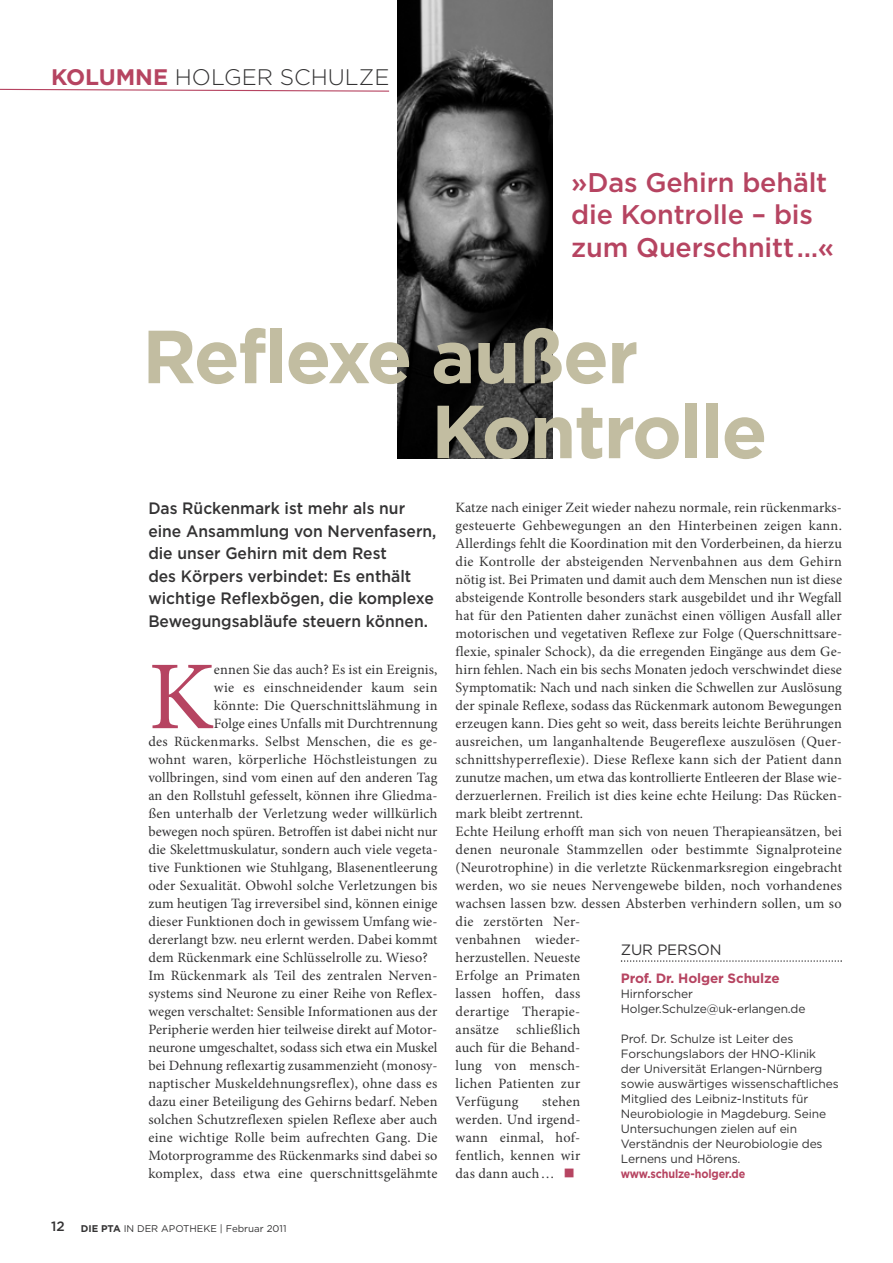
<style>
.page{position:relative;width:893px;height:1263px;background:#fff}
.page>*{position:absolute;margin:0;border:0;box-sizing:border-box;transform-origin:0 0}
.t1{font:97.35px "Minion Pro";color:#b64461}
.t2{font:700 75px/75px "Gotham";letter-spacing:-.025em;color:#c2bda1}
.t3{font:500 27px/32.4px "Gotham";letter-spacing:-.005em;color:#b64461}
.t4{font:300 22.5px "Gotham";color:#343334}
.t5{font:500 16.5px/22.5px "Gotham";color:#343334;scale:.95 1}
.t6{font:15px "Gotham";letter-spacing:-.01em;color:#343334}
.t7{font:14.25px/18px "Minion Pro";letter-spacing:.01em;color:#343334}
.t8{font:700 13.5px "Gotham";letter-spacing:-.01em;color:#b64461}
.t9{font:12px/15px "Gotham";letter-spacing:-.01em;color:#343334}
.t10{font:700 12px "Gotham";letter-spacing:-.01em;color:#b64461;scale:.9 1}
.t11{font:9.75px "Gotham";color:#343334}
.s1{font-weight:700;color:#b64461}
.s2{font-weight:500;font-size:13.5px}
.s3{font-weight:700}
</style>
<div class="page">
<img style="left:398px;top:0;width:155px;height:458px">
<svg style="left:0;top:88px;width:390px;height:4px"></svg>
<svg style="left:621px;top:960px;width:221px;height:2px"></svg>
<h3 class="t4" style="left:51px;top:68px;width:340px"><span class="s1">KOLUMNE</span> HOLGER SCHULZE</h3>
<h3 class="t3" style="left:571px;top:168px;width:265px">»Das Gehirn behält die Kontrolle – bis zum Querschnitt…«</h3>
<h2 class="t2" style="left:431px;top:324px;width:338px;text-indent:-289px">Reflexe außer<br>Kontrolle</h2>
<p class="t5" style="left:148px;top:498px;width:305px">Das Rückenmark ist mehr als nur eine Ansammlung von Nervenfasern, die unser Gehirn mit dem Rest<br>des Körpers verbindet: Es enthält wichtige Reflexbögen, die komplexe Bewegungsabläufe steuern können.</p>
<h1 class="t1" style="left:148px;top:659px;width:67px">K</h1>
<p class="t7" style="left:214px;top:662px;width:225px">ennen Sie das auch? Es ist ein Ereignis,</p>
<p class="t7" style="left:214px;top:680px;width:225px">wie es einschneidender kaum sein</p>
<p class="t7" style="left:214px;top:698px;width:225px">könnte: Die Querschnittslähmung in</p>
<p class="t7" style="left:214px;top:716px;width:225px">Folge eines Unfalls mit Durchtrennung</p>
<p class="t7" style="left:148px;top:734px;width:291px">des Rückenmarks. Selbst Menschen, die es ge-</p>
<p class="t7" style="left:148px;top:752px;width:291px">wohnt waren, körperliche Höchstleistungen zu</p>
<p class="t7" style="left:148px;top:770px;width:291px">vollbringen, sind vom einen auf den anderen Tag</p>
<p class="t7" style="left:148px;top:788px;width:291px">an den Rollstuhl gefesselt, können ihre Gliedma-</p>
<p class="t7" style="left:148px;top:806px;width:291px">ßen unterhalb der Verletzung weder willkürlich</p>
<p class="t7" style="left:148px;top:824px;width:291px">bewegen noch spüren. Betroffen ist dabei nicht nur</p>
<p class="t7" style="left:148px;top:842px;width:291px">die Skelettmuskulatur, sondern auch viele vegeta-</p>
<p class="t7" style="left:148px;top:860px;width:291px">tive Funktionen wie Stuhlgang, Blasenentleerung</p>
<p class="t7" style="left:148px;top:878px;width:291px">oder Sexualität. Obwohl solche Verletzungen bis</p>
<p class="t7" style="left:148px;top:896px;width:291px">zum heutigen Tag irreversibel sind, können einige</p>
<p class="t7" style="left:148px;top:914px;width:291px">dieser Funktionen doch in gewissem Umfang wie-</p>
<p class="t7" style="left:148px;top:932px;width:291px">dererlangt bzw. neu erlernt werden. Dabei kommt</p>
<p class="t7" style="left:148px;top:950px;width:281px">dem Rückenmark eine Schlüsselrolle zu. Wieso?</p>
<p class="t7" style="left:148px;top:968px;width:291px">Im Rückenmark als Teil des zentralen Nerven-</p>
<p class="t7" style="left:148px;top:986px;width:291px">systems sind Neurone zu einer Reihe von Reflex-</p>
<p class="t7" style="left:148px;top:1004px;width:291px">wegen verschaltet: Sensible Informationen aus der</p>
<p class="t7" style="left:148px;top:1022px;width:290px">Peripherie werden hier teilweise direkt auf Motor-</p>
<p class="t7" style="left:148px;top:1040px;width:291px">neurone umgeschaltet, sodass sich etwa ein Muskel</p>
<p class="t7" style="left:148px;top:1058px;width:291px">bei Dehnung reflexartig zusammenzieht (monosy-</p>
<p class="t7" style="left:148px;top:1076px;width:291px">naptischer Muskeldehnungsreflex), ohne dass es</p>
<p class="t7" style="left:148px;top:1094px;width:291px">dazu einer Beteiligung des Gehirns bedarf. Neben</p>
<p class="t7" style="left:148px;top:1112px;width:291px">solchen Schutzreflexen spielen Reflexe aber auch</p>
<p class="t7" style="left:148px;top:1130px;width:291px">eine wichtige Rolle beim aufrechten Gang. Die</p>
<p class="t7" style="left:148px;top:1148px;width:291px">Motorprogramme des Rückenmarks sind dabei so</p>
<p class="t7" style="left:148px;top:1166px;width:291px">komplex, dass etwa eine querschnittsgelähmte</p>
<p class="t11" style="left:51px;top:1225px;width:237px"><span class="s2">12</span> <span class="s3">DIE PTA</span> IN DER APOTHEKE | Februar 2011</p>
<p class="t7" style="left:456px;top:500px;width:388px">Katze nach einiger Zeit wieder nahezu normale, rein rückenmarks&shy;gesteuerte Gehbewegungen an den Hinterbeinen zeigen kann.<br>Allerdings fehlt die Koordination mit den Vorderbeinen, da hierzu die Kontrolle der absteigenden Nervenbahnen aus dem Gehirn nötig ist. Bei Primaten und damit auch dem Menschen nun ist diese absteigende Kontrolle besonders stark ausgebildet und ihr Wegfall hat für den Patienten daher zunächst einen völligen Ausfall aller motorischen und vegetativen Reflexe zur Folge (Querschnittsare&shy;flexie, spinaler Schock), da die erregenden Eingänge aus dem Ge&shy;hirn fehlen. Nach ein bis sechs Monaten jedoch verschwindet diese Symptomatik: Nach und nach sinken die Schwellen zur Auslösung der spinale Reflexe, sodass das Rückenmark autonom Bewegungen erzeugen kann. Dies geht so weit, dass bereits leichte Berührungen ausreichen, um langanhaltende Beugereflexe auszulösen (Quer&shy;schnittshyperreflexie). Diese Reflexe kann sich der Patient dann zunutze machen, um etwa das kontrollierte Entleeren der Blase wie&shy;derzuerlernen. Freilich ist dies keine echte Heilung: Das Rücken&shy;mark bleibt zertrennt.<br>Echte Heilung erhofft man sich von neuen Therapieansätzen, bei denen neuronale Stammzellen oder bestimmte Signalproteine (Neurotrophine) in die verletzte Rückenmarksregion eingebracht werden, wo sie neues Nervengewebe bilden, noch vorhandenes wachsen lassen bzw. dessen Absterben verhindern sollen, um so die zerstörten Ner-<br>venbahnen wieder-<br>herzustellen. Neueste<br>Erfolge an Primaten<br>lassen hoffen, dass<br>derartige Therapie-<br>ansätze schließlich<br>auch für die Behand-<br>lung von mensch-<br>lichen Patienten zur<br>Verfügung</p>
<p class="t6" style="left:621px;top:944px;width:102px">ZUR PERSON</p>
<p class="t8" style="left:621px;top:973px;width:160px">Prof. Dr. Holger Schulze</p>
<p class="t9" style="left:621px;top:987px;width:186px">Hirnforscher<br>Holger.Schulze@uk-erlangen.de</p>
<p class="t9" style="left:621px;top:1032px;width:220px">Prof. Dr. Schulze ist Leiter des Forschungslabors der HNO-Klinik<br>der Universität Erlangen-Nürnberg sowie auswärtiges wissenschaftliches Mitglied des Leibniz-Instituts für Neurobiologie in Magdeburg. Seine Untersuchungen zielen auf ein Verständnis der Neurobiologie des Lernens und Hörens.</p>
<p class="t10" style="left:621px;top:1169px;width:140px">www.schulze-holger.de</p>
<p class="t7" style="left:456px;top:1094px;width:126px;text-align:justify;text-indent:86px">stehen werden. Und irgend&shy;wann einmal, hof&shy;fentlich, kennen wir das dann auch…</p>
</div>
